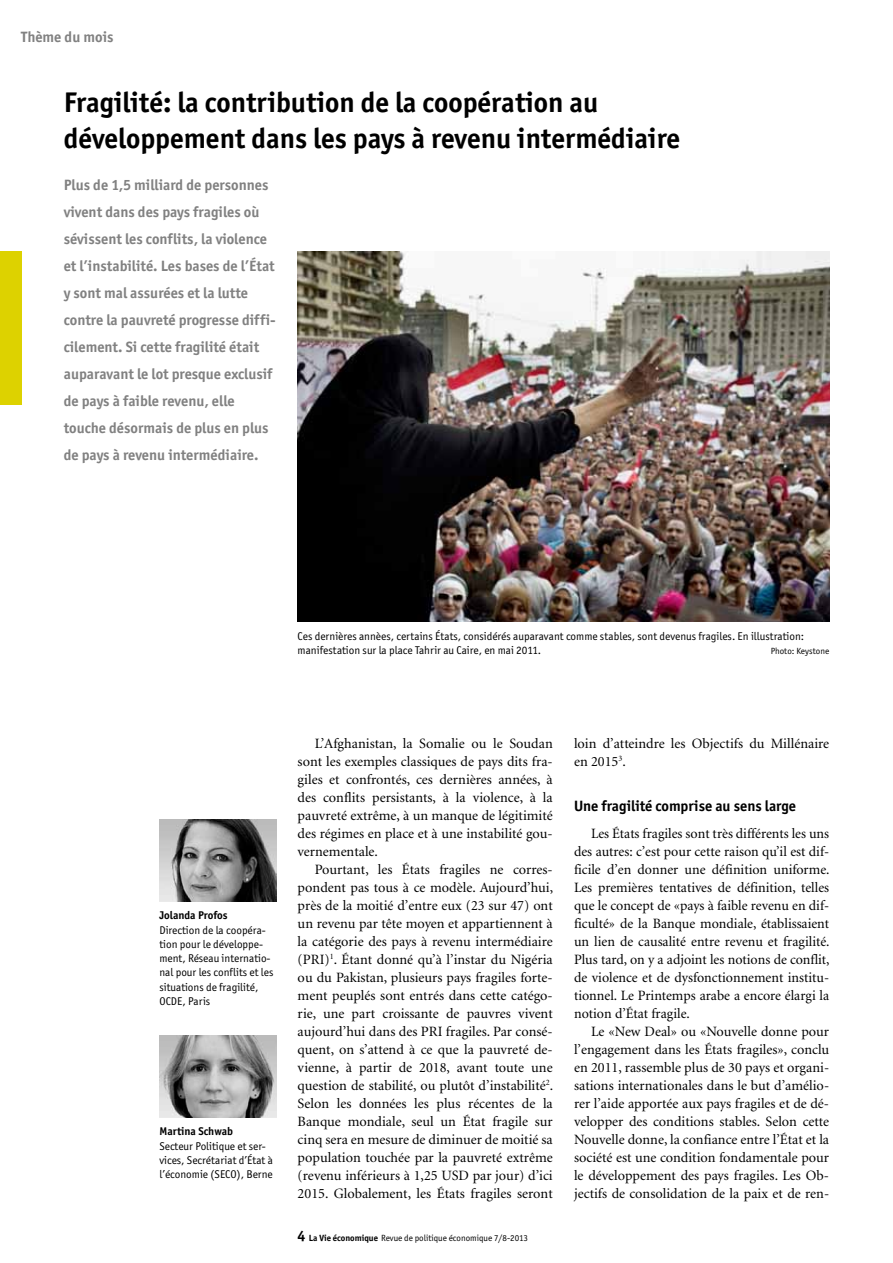
<style>
.page{position:relative;width:893px;height:1263px;background:#fff}
.page>*{position:absolute;margin:0;border:0;box-sizing:border-box;transform-origin:0 0}
.t1{font:700 28.5px/36px "Officina San ITC";color:#000}
.t2{font:700 15px/27px "Officina San ITC";color:#818181}
.t3{font:700 15px "Officina San ITC";color:#000}
.t4{font:14.25px/18px "Minion";color:#000;text-align:justify}
.t5{font:11.25px/14.2px "Officina San ITC";color:#000}
.t6{font:700 11.25px "Officina San ITC";color:#000}
.t7{font:9px "Officina San ITC";color:#000}
.s1{font-weight:700;font-size:15px}
.s2{font-weight:700}
</style>
<div class="page">
<div style="left:0;top:252px;width:21px;height:153px;background:#ddd200"></div>
<img style="left:159px;top:819px;width:117px;height:82px">
<img style="left:159px;top:1035px;width:117px;height:82px">
<img style="left:298px;top:251px;width:531px;height:370px">
<p class="t2" style="left:21px;top:23px;width:94px">Thème du mois</p>
<h1 class="t1" style="left:64px;top:84px;width:618px">Fragilité: la contribution de la coopération au développement dans les pays à revenu intermédiaire</h1>
<p class="t2" style="left:64px;top:172px;width:214px">Plus de 1,5 milliard de personnes vivent dans des pays fragiles où sévissent les conflits, la violence et l’instabilité. Les bases de l’État y sont mal assurées et la lutte contre la pauvreté progresse diffi&shy;cilement. Si cette fragilité était auparavant le lot presque exclusif de pays à faible revenu, elle touche désormais de plus en plus de pays à revenu intermédiaire.</p>
<p class="t5" style="left:298px;top:629px;width:508px">Ces dernières annèes, certains États, considérés auparavant comme stables, sont devenus fragiles. En illustration: manifestation sur la place Tahrir au Caire, en mai 2011.</p>
<p class="t7" style="left:771px;top:646px;width:60px">Photo: Keystone</p>
<p class="t6" style="left:159px;top:908px;width:70px">Jolanda Profos</p>
<p class="t5" style="left:159px;top:923px;width:115px">Direction de la coopéra&shy;tion pour le développe&shy;ment, Réseau internatio&shy;nal pour les conflits et les situations de fragilité,<br>OCDE, Paris</p>
<p class="t6" style="left:159px;top:1124px;width:75px">Martina Schwab</p>
<p class="t5" style="left:159px;top:1139px;width:115px">Secteur Politique et ser&shy;vices, Secrétariat d’État à l’économie (SECO), Berne</p>
<p class="t4" style="left:298px;top:734px;width:257px;text-indent:17px">L’Afghanistan, la Somalie ou le Soudan sont les exemples classiques de pays dits fra&shy;giles et confrontés, ces dernières années, à des conflits persistants, à la violence, à la pauvreté extrême, à un manque de légitimité des régimes en place et à une instabilité gou&shy;vernementale.</p>
<p class="t4" style="left:298px;top:860px;width:257px;text-indent:17px">Pourtant, les États fragiles ne corres&shy;pondent pas tous à ce modèle. Aujourd’hui, près de la moitié d’entre eux (23 sur 47) ont un revenu par tête moyen et appartiennent à la catégorie des pays à revenu intermédiaire (PRI)<sup>1</sup>. Étant donné qu’à l’instar du Nigéria ou du Pakistan, plusieurs pays fragiles forte&shy;ment peuplés sont entrés dans cette catégo&shy;rie, une part croissante de pauvres vivent aujourd’hui dans des PRI fragiles. Par consé&shy;quent, on s’attend à ce que la pauvreté de&shy;vienne, à partir de 2018, avant toute une question de stabilité, ou plutôt d’instabilité<sup>2</sup>.<br>Selon les données les plus récentes de la Banque mondiale, seul un État fragile sur cinq sera en mesure de diminuer de moitié sa population touchée par la pauvreté extrême (revenu inférieurs à 1,25 USD par jour) d’ici 2015. Globalement, les États fragiles seront</p>
<p class="t7" style="left:298px;top:1232px;width:232px"><span class="s1">4</span> <span class="s2">La Vie économique</span> Revue de politique économique 7/8-2013</p>
<p class="t4" style="left:574px;top:734px;width:257px">loin d’atteindre les Objectifs du Millénaire en 2015<sup>3</sup>.</p>
<p class="t3" style="left:574px;top:796px;width:224px">Une fragilité comprise au sens large</p>
<p class="t4" style="left:574px;top:824px;width:257px;text-indent:17px">Les États fragiles sont très différents les uns des autres: c’est pour cette raison qu’il est dif&shy;ficile d’en donner une définition uniforme.<br>Les premières tentatives de définition, telles que le concept de «pays à faible revenu en dif&shy;ficulté» de la Banque mondiale, établissaient un lien de causalité entre revenu et fragilité.<br>Plus tard, on y a adjoint les notions de conflit, de violence et de dysfonctionnement institu&shy;tionnel. Le Printemps arabe a encore élargi la notion d’État fragile.</p>
<p class="t4" style="left:574px;top:1022px;width:257px;text-indent:17px">Le «New Deal» ou «Nouvelle donne pour l’engagement dans les États fragiles», conclu en 2011, rassemble plus de 30 pays et organi&shy;sations internationales dans le but d’amélio&shy;rer l’aide apportée aux pays fragiles et de dé&shy;velopper des conditions stables. Selon cette Nouvelle donne, la confiance entre l’État et la société est une condition fondamentale pour le développement des pays fragiles. Les Ob&shy;jectifs de consolidation de la paix et de ren-</p>
</div>
